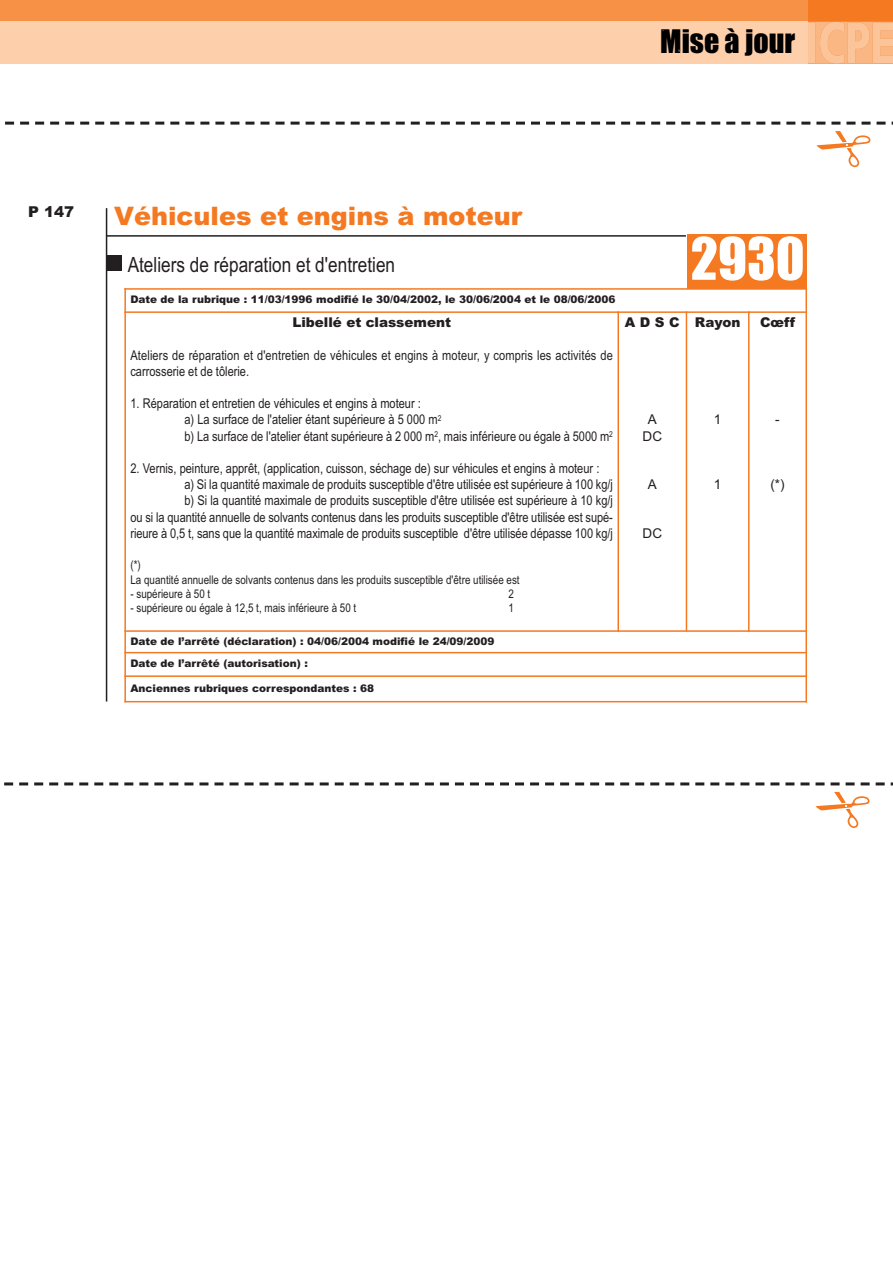
<style>
.page{position:relative;width:893px;height:1263px;background:#fff}
.page>*{position:absolute;margin:0;border:0;box-sizing:border-box;transform-origin:0 0}
.t1{font:54px "Impacted";color:#fff}
.t2{font:30px "Impacted";color:#000}
.t3{font:900 25.5px "Arial";color:#f47921}
.t4{font:21px "Arial Narrow";color:#231f20}
.t5{font:900 15px "Arial";color:#231f20}
.t6{font:13.5px/16.2px "Arial Narrow";color:#231f20}
.t7{font:900 13.5px "Arial";color:#231f20}
.t8{font:13.5px/16.2px "Arial";color:#231f20;text-align:center}
.t9{font:12px/14.4px "Arial Narrow";color:#231f20}
.t10{font:900 10.5px/22.5px "Arial";color:#231f20}
</style>
<div class="page">
<div style="left:0;top:0;width:808px;height:64px;background:#f69146"></div>
<div style="left:808px;top:0;width:85px;height:64px;background:#f47921"></div>
<div style="left:0;top:22px;width:808px;height:42px;background:#fdcfab"></div>
<svg style="left:808px;top:22px;width:85px;height:42px;background:#fabc8c"></svg>
<svg style="left:5px;top:122px;width:888px;height:3px"></svg>
<svg style="left:816px;top:131px;width:54px;height:36px"></svg>
<svg style="left:4px;top:782px;width:889px;height:3px"></svg>
<svg style="left:815px;top:792px;width:54px;height:36px"></svg>
<div style="left:688px;top:234px;width:119px;height:55px;background:#f47921"></div>
<hr style="left:124px;top:288px;width:2px;height:414px;background:#f47921">
<hr style="left:617px;top:311px;width:2px;height:321px;background:#f47921">
<hr style="left:686px;top:311px;width:1px;height:321px;background:#f47921">
<hr style="left:748px;top:311px;width:1px;height:321px;background:#f47921">
<hr style="left:805px;top:288px;width:2px;height:414px;background:#f47921">
<hr style="left:124px;top:288px;width:683px;height:2px;background:#f47921">
<hr style="left:124px;top:311px;width:683px;height:2px;background:#f47921">
<hr style="left:124px;top:630px;width:683px;height:2px;background:#f47921">
<hr style="left:124px;top:652px;width:683px;height:1px;background:#f47921">
<hr style="left:124px;top:675px;width:683px;height:2px;background:#f47921">
<hr style="left:124px;top:701px;width:683px;height:1px;background:#f47921">
<hr style="left:106px;top:208px;width:1px;height:493px;background:#231f20">
<div style="left:106px;top:256px;width:16px;height:15px;background:#231f20"></div>
<hr style="left:106px;top:235px;width:580px;height:2px;background:#231f20">
<h2 class="t2" style="left:660px;top:25px;width:137px">Mise à jour</h2>
<p class="t5" style="left:28px;top:203px;width:47px">P 147</p>
<h3 class="t3" style="left:114px;top:201px;width:410px">Véhicules et engins à moteur</h3>
<h3 class="t4" style="left:128px;top:252px;width:269px">Ateliers de réparation et d'entretien</h3>
<p class="t10" style="left:130px;top:288px;width:487px">Date de la rubrique : 11/03/1996 modifié le 30/04/2002, le 30/06/2004 et le 08/06/2006</p>
<p class="t7" style="left:292px;top:314px;width:160px">Libellé et classement</p>
<p class="t6" style="left:130px;top:347px;width:484px">Ateliers de réparation et d'entretien de véhicules et engins à moteur, y compris les activités de carrosserie et de tôlerie.</p>
<p class="t6" style="left:184px;top:395px;width:430px;text-indent:-54px">1. Réparation et entretien de véhicules et engins à moteur :<br>a) La surface de l'atelier étant supérieure à 5 000 m<sup>2<br></sup>b) La surface de l'atelier étant supérieure à 2 000 m<sup>2</sup>, mais inférieure ou égale à 5000 m<sup>2</sup></p>
<p class="t6" style="left:130px;top:460px;width:470px">2. Vernis, peinture, apprêt, (application, cuisson, séchage de) sur véhicules et engins à moteur :</p>
<p class="t6" style="left:184px;top:476px;width:430px">a) Si la quantité maximale de produits susceptible d'être utilisée est supérieure à 100 kg/j</p>
<p class="t6" style="left:184px;top:493px;width:430px">b) Si la quantité maximale de produits susceptible d'être utilisée est supérieure à 10 kg/j</p>
<p class="t6" style="left:130px;top:509px;width:484px">ou si la quantité annuelle de solvants contenus dans les produits susceptible d'être utilisée est supé-</p>
<p class="t6" style="left:130px;top:525px;width:484px">rieure à 0,5 t, sans que la quantité maximale de produits susceptible d'être utilisée dépasse 100 kg/j</p>
<p class="t9" style="left:130px;top:558px;width:391px">(*)<br>La quantité annuelle de solvants contenus dans les produits susceptible d'être utilisée est</p>
<p class="t9" style="left:130px;top:587px;width:81px">- supérieure à 50 t</p>
<p class="t9" style="left:508px;top:587px;width:7px">2</p>
<p class="t9" style="left:130px;top:601px;width:227px">- supérieure ou égale à 12,5 t, mais inférieure à 50 t</p>
<p class="t9" style="left:508px;top:601px;width:7px">1</p>
<p class="t10" style="left:130px;top:630px;width:366px">Date de l’arrêté (déclaration) : 04/06/2004 modifié le 24/09/2009<br>Date de l’arrêté (autorisation) :</p>
<p class="t10" style="left:130px;top:677px;width:245px">Anciennes rubriques correspondantes : 68</p>
<p class="t7" style="left:625px;top:314px;width:56px">ADSC</p>
<p class="t8" style="left:643px;top:412px;width:21px">A<br>DC</p>
<p class="t8" style="left:648px;top:476px;width:11px">A</p>
<p class="t8" style="left:643px;top:525px;width:21px">DC</p>
<h1 class="t1" style="left:691px;top:230px;width:115px">2930</h1>
<p class="t7" style="left:695px;top:314px;width:47px">Rayon</p>
<p class="t7" style="left:760px;top:314px;width:36px">Cœff</p>
<p class="t8" style="left:714px;top:412px;width:9px">1</p>
<p class="t8" style="left:714px;top:476px;width:9px">1</p>
<p class="t8" style="left:775px;top:412px;width:6px">-</p>
<p class="t8" style="left:770px;top:476px;width:16px">(*)</p>
</div>
